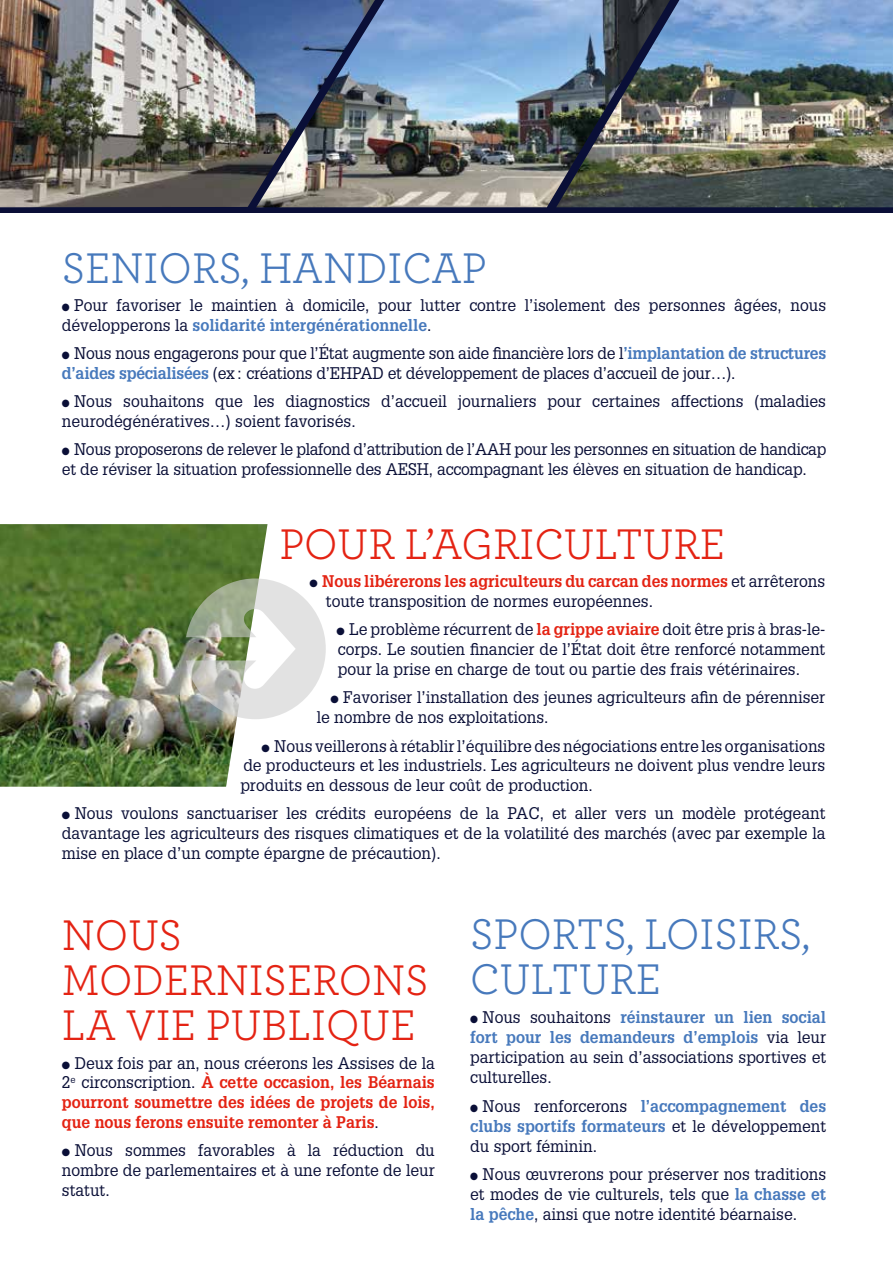
<style>
.page{position:relative;width:893px;height:1263px;background:#fff}
.page>*{position:absolute;margin:0;border:0;box-sizing:border-box;transform-origin:0 0}
.t1{font:45px/45px "Archer";color:#e42313;scale:.95 1}
.t2{font:45px/45.2px "Archer";color:#4779bc;scale:.95 1}
.t3{font:16.5px/19.8px "Glypha";color:#0a0f37;text-align:justify;scale:.95 1}
.t4{font:700 16.5px/19.8px "Glypha";color:#e42313;text-align:justify;scale:.95 1}
.s1{font-weight:700;color:#4779bc}
.s2{font-weight:700;color:#e42313}
.s3{color:#0a0f37}
.s4{font-weight:400;color:#0a0f37}
</style>
<div class="page">
<img style="left:0;top:524px;width:268px;height:263px">
<svg style="left:186px;top:578px;width:140px;height:141px"></svg>
<div style="left:0;top:0;width:893px;height:213px;background:linear-gradient(to right,#0a0f37,#0a0f37)"></div>
<img style="left:0;top:0;width:256px;height:207px">
<img style="left:256px;top:0;width:300px;height:207px">
<img style="left:556px;top:0;width:337px;height:207px">
<h1 class="t2" style="left:62px;top:243px;width:448px">SENIORS, HANDICAP</h1>
<p class="t3" style="left:62px;top:295px;width:806px">● Pour favoriser le maintien à domicile, pour lutter contre l’isolement des personnes âgées, nous développerons la <span class="s1">solidarité intergénérationnelle</span>.</p>
<p class="t3" style="left:62px;top:343px;width:806px">● Nous nous engagerons pour que l’État augmente son aide financière lors de l<span class="s1">’implantation de structures d’aides spécialisées</span> (ex: créations d’EHPAD et développement de places d’accueil de jour…).</p>
<p class="t3" style="left:62px;top:391px;width:806px">● Nous souhaitons que les diagnostics d’accueil journaliers pour certaines affections (maladies neurodégénératives…) soient favorisés.</p>
<p class="t3" style="left:62px;top:439px;width:806px">● Nous proposerons de relever le plafond d’attribution de l’AAH pour les personnes en situation de handicap et de réviser la situation professionnelle des AESH, accompagnant les élèves en situation de handicap.</p>
<h1 class="t1" style="left:279px;top:519px;width:471px">POUR L’AGRICULTURE</h1>
<p class="t3" style="left:326px;top:571px;width:527px;text-indent:-16px">● <span class="s2">Nous libérerons les agriculteurs du carcan des normes</span> et arrêterons toute transposition de normes européennes.</p>
<p class="t3" style="left:336px;top:619px;width:516px">● Le problème récurrent de <span class="s2">la grippe aviaire</span> doit être pris à bras-le&shy;corps. Le soutien financier de l’État doit être renforcé notamment pour la prise en charge de tout ou partie des frais vétérinaires.</p>
<p class="t3" style="left:317px;top:687px;width:537px;text-indent:14px">● Favoriser l’installation des jeunes agriculteurs afin de pérenniser le nombre de nos exploitations.</p>
<p class="t3" style="left:240px;top:735px;width:617px;text-indent:21px">● Nous veillerons à rétablir l’équilibre des négociations entre les organisations de producteurs et les industriels. Les agriculteurs ne doivent plus vendre leurs produits en dessous de leur coût de production.</p>
<p class="t3" style="left:62px;top:803px;width:805px">● Nous voulons sanctuariser les crédits européens de la PAC, et aller vers un modèle protégeant davantage les agriculteurs des risques climatiques et de la volatilité des marchés (avec par exemple la mise en place d’un compte épargne de précaution).</p>
<h1 class="t1" style="left:62px;top:911px;width:388px">NOUS<br>MODERNISERONS<br>LA VIE PUBLIQUE</h1>
<p class="t4" style="left:62px;top:1052px;width:394px"><span class="s3">●</span> <span class="s4">Deux fois par an, nous créerons les Assises de la 2</span><sup>e</sup> <span class="s4">circonscription.</span> À cette occasion, les Béarnais pourront soumettre des idées de projets de lois, que nous ferons ensuite remonter à Paris<span class="s4">.</span></p>
<p class="t3" style="left:62px;top:1140px;width:394px">● Nous sommes favorables à la réduction du nombre de parlementaires et à une refonte de leur statut.</p>
<h1 class="t2" style="left:470px;top:909px;width:359px">SPORTS, LOISIRS,<br>CULTURE</h1>
<p class="t3" style="left:470px;top:1007px;width:376px">● Nous souhaitons <span class="s1">réinstaurer un lien social fort pour les demandeurs d’emplois</span> via leur participation au sein d’associations sportives et culturelles.</p>
<p class="t3" style="left:470px;top:1095px;width:376px">● Nous renforcerons <span class="s1">l’accompagnement des clubs sportifs formateurs</span> et le développement du sport féminin.</p>
<p class="t3" style="left:470px;top:1164px;width:376px">● Nous œuvrerons pour préserver nos traditions et modes de vie culturels, tels que <span class="s1">la chasse et la pêche</span>, ainsi que notre identité béarnaise.</p>
</div>
